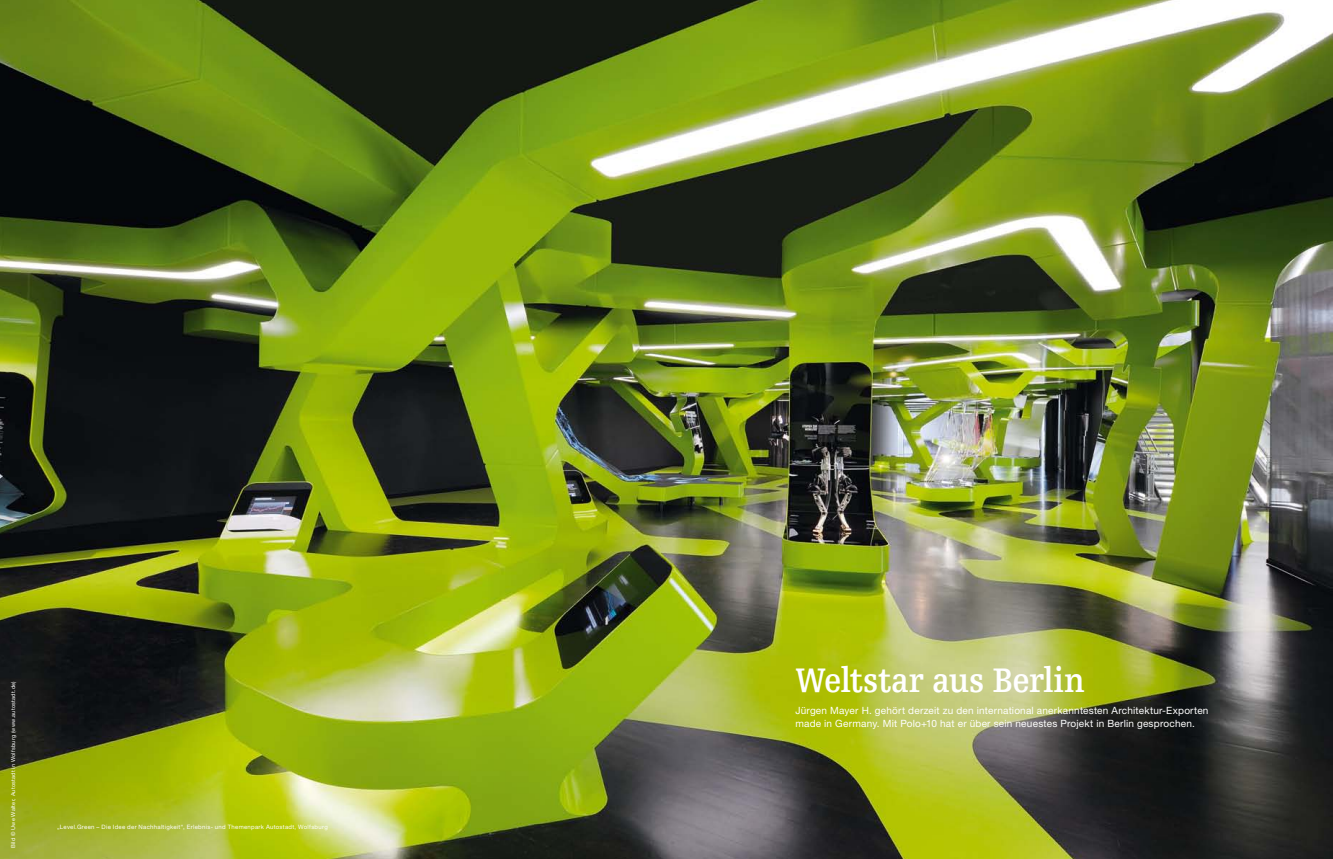
<style>
.page{position:relative;width:1333px;height:859px;background:#fff}
.page>*{position:absolute;margin:0;border:0;box-sizing:border-box;transform-origin:0 0}
.t1{font:700 36px "Egyptienne F";letter-spacing:-.01em;color:#fff;scale:.85 1}
.t2{font:10px/13px "Helvetica Neue LT";letter-spacing:.02em;color:#fff}
.t3{font:6px "Helvetica Neue LT";letter-spacing:.045em;color:#fff}
.t4{font:5.5px "Helvetica Neue LT";letter-spacing:.045em;color:#fff}
</style>
<div class="page">
<img style="left:0;top:0;width:1332px;height:859px">
<p class="t4" style="left:10px;top:848px;width:168px;rotate:-90deg">Bild © Uwe Walter, Autostadt in Wolfsburg (www.autostadt.de)</p>
<p class="t3" style="left:57px;top:823px;width:272px">„Level.Green – Die Idee der Nachhaltigkeit“, Erlebnis- und Themenpark Autostadt, Wolfsburg</p>
<h1 class="t1" style="left:795px;top:660px;width:342px">Weltstar aus Berlin</h1>
<p class="t2" style="left:795px;top:704px;width:414px">Jürgen Mayer H. gehört derzeit zu den international anerkanntesten Architektur-Exporten made in Germany. Mit Polo+10 hat er über sein neuestes Projekt in Berlin gesprochen.</p>
</div>
